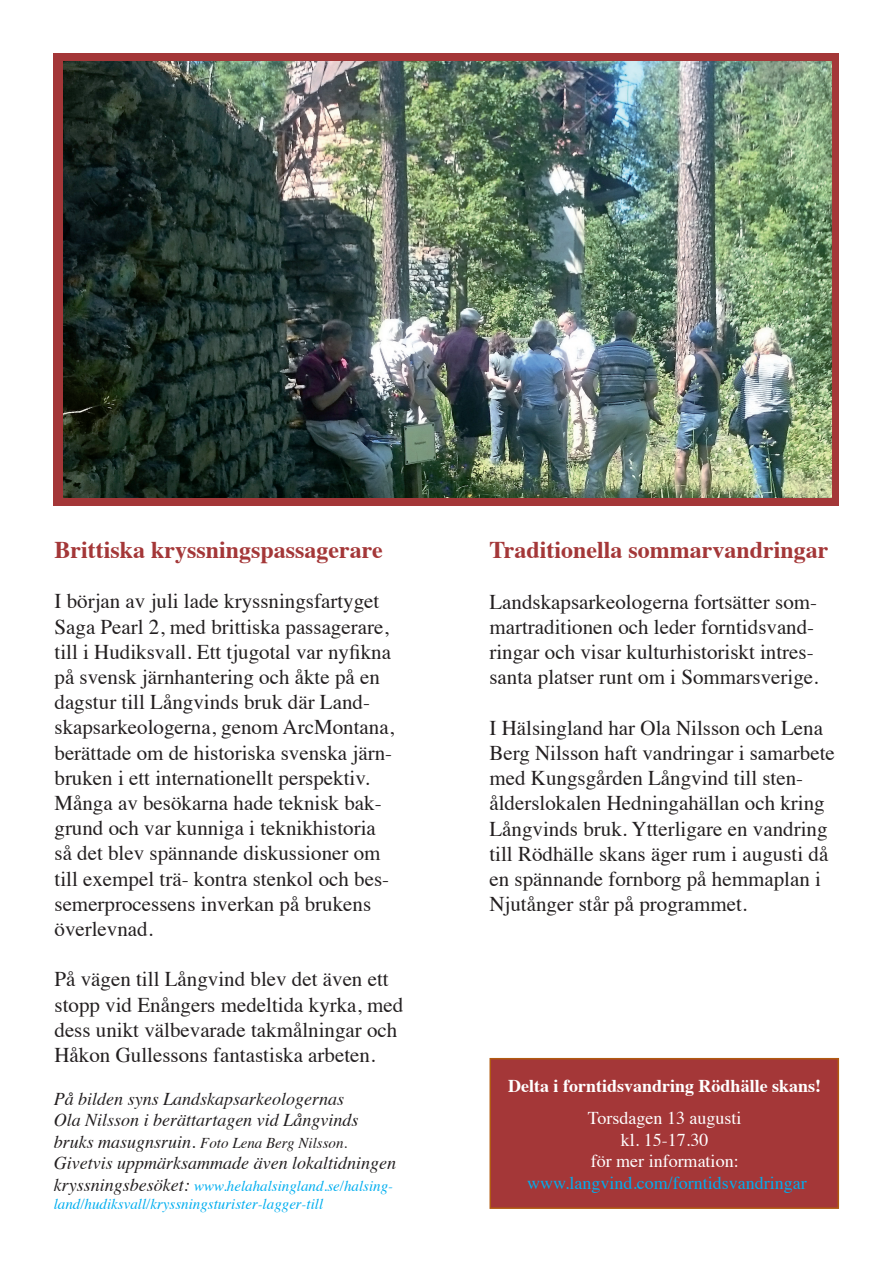
<style>
.page{position:relative;width:893px;height:1263px;background:#fff}
.page>*{position:absolute;margin:0;border:0;box-sizing:border-box;transform-origin:0 0}
.t1{font:700 24px "Times";color:#a43738}
.t2{font:21px/25.2px "Times";color:#231f20}
.t3{font:italic 18px/21.6px "Times";color:#231f20}
.t4{font:18px/21.6px "Times";color:#fff;text-align:center}
.t5{font:700 18px "Times";color:#fff}
.t6{font:18px "Times";color:#00aeef}
.t7{font:italic 15px/18px "Times";color:#00aeef}
.t8{font:italic 15px "Times";color:#231f20}
.s1{font-size:18px}
.s2{font-size:18px;color:#231f20}
</style>
<div class="page">
<div style="left:54px;top:54px;width:785px;height:452px;background:#a43738"></div>
<div style="left:489px;top:1058px;width:350px;height:151px;background:#a43738;border:2px solid #b15b10"></div>
<img style="left:63px;top:61px;width:768px;height:437px">
<p class="t1" style="left:54px;top:527px;width:330px">Brittiska kryssningspassagerare</p>
<p class="t2" style="left:54px;top:587px;width:341px">I början av juli lade kryssningsfartyget Saga Pearl 2, med brittiska passagerare, till i Hudiksvall. Ett tjugotal var nyfikna på svensk järnhantering och åkte på en dagstur till Långvinds bruk där Land&shy;skapsarkeologerna, genom ArcMontana, berättade om de historiska svenska järn&shy;bruken i ett internationellt perspektiv.<br>Många av besökarna hade teknisk bak&shy;grund och var kunniga i teknikhistoria så det blev spännande diskussioner om till exempel trä- kontra stenkol och bes&shy;semerprocessens inverkan på brukens överlevnad.</p>
<p class="t2" style="left:54px;top:965px;width:350px">På vägen till Långvind blev det även ett stopp vid Enångers medeltida kyrka, med dess unikt välbevarade takmålningar och Håkon Gullessons fantastiska arbeten.</p>
<p class="t3" style="left:54px;top:1087px;width:306px">På bilden syns Landskapsarkeologernas<br>Ola Nilsson i berättartagen vid Långvinds</p>
<p class="t8" style="left:54px;top:1130px;width:295px"><span class="s1">bruks masugnsruin.</span> Foto Lena Berg Nilsson.</p>
<p class="t3" style="left:54px;top:1151px;width:344px">Givetvis uppmärksammade även lokaltidningen</p>
<p class="t7" style="left:54px;top:1176px;width:341px"><span class="s2">kryssningsbesöket:</span> www.helahalsingland.se/halsing&shy;land/hudiksvall/kryssningsturister-lagger-till</p>
<p class="t1" style="left:489px;top:527px;width:340px">Traditionella sommarvandringar</p>
<p class="t2" style="left:489px;top:587px;width:330px">Landskapsarkeologerna fortsätter som&shy;martraditionen och leder forntidsvand&shy;ringar och visar kulturhistoriskt intres&shy;santa platser runt om i Sommarsverige.</p>
<p class="t2" style="left:489px;top:713px;width:347px">I Hälsingland har Ola Nilsson och Lena Berg Nilsson haft vandringar i samarbete med Kungsgården Långvind till sten&shy;ålderslokalen Hedningahällan och kring Långvinds bruk. Ytterligare en vandring till Rödhälle skans äger rum i augusti då en spännande fornborg på hemmaplan i Njutånger står på programmet.</p>
<p class="t5" style="left:508px;top:1068px;width:315px">Delta i forntidsvandring Rödhälle skans!</p>
<p class="t4" style="left:588px;top:1106px;width:155px">Torsdagen 13 augusti kl. 15-17.30<br>för mer information:</p>
<p class="t6" style="left:527px;top:1166px;width:281px">www.langvind.com/forntidsvandringar</p>
</div>
